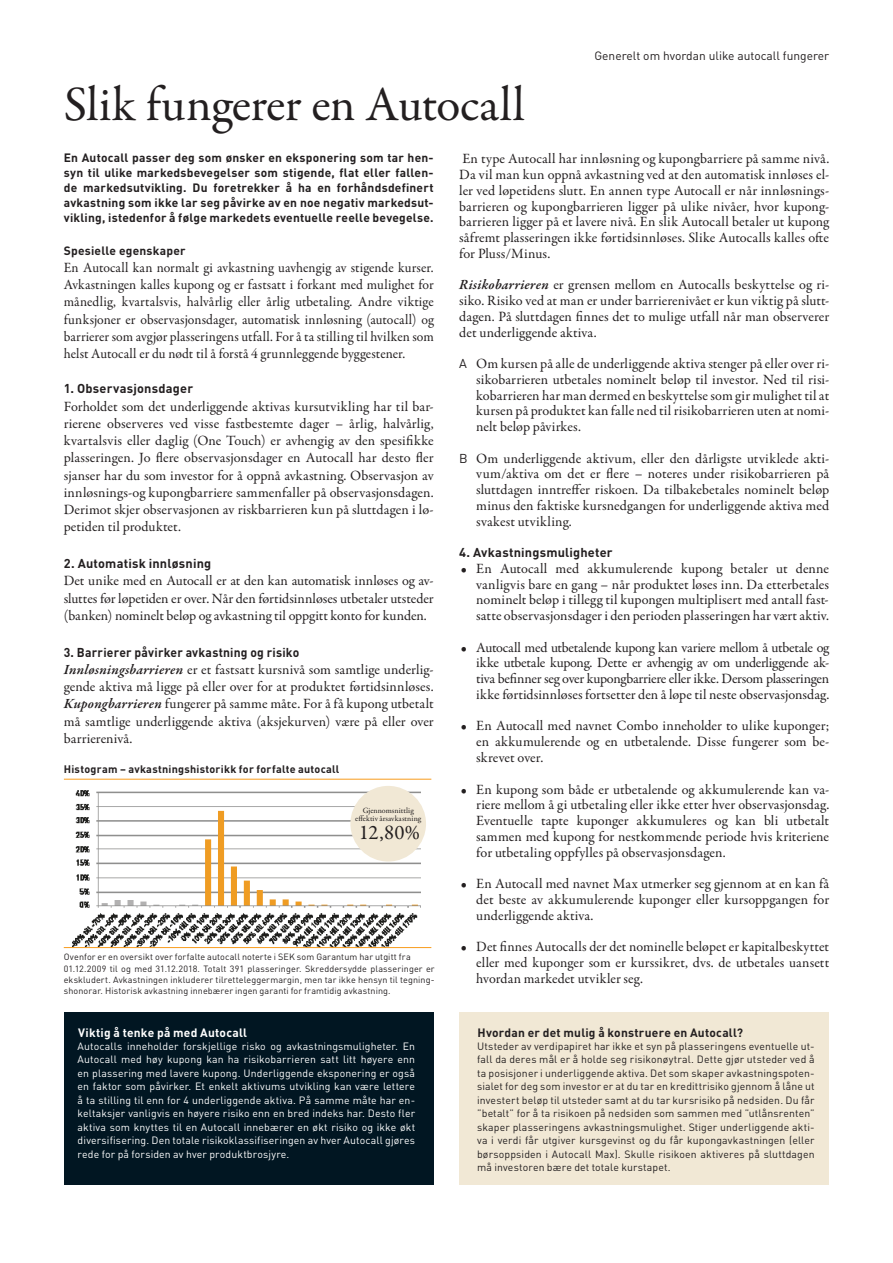
<style>
.page{position:relative;width:893px;height:1263px;background:#fff}
.page>*{position:absolute;margin:0;border:0;box-sizing:border-box;transform-origin:0 0}
.t1{font:49.5px "Garamond Premr Pro";letter-spacing:-.01em;color:#231f20}
.t2{font:20.85px "Garamond Premr Pro";color:#231f20}
.Brödtext{font:14.25px/15.8px "Garamond Premr Pro";letter-spacing:.005em;color:#231f20;text-align:justify}
.Brödtext-2{font:14.25px/17.2px "Garamond Premr Pro";letter-spacing:.005em;color:#231f20;text-align:justify;scale:.96 1}
.Brödtext-3{font:700 12.75px "DINOT";letter-spacing:.015em;color:#231f20}
.Brödtext-4{font:700 12.75px "DINOT";letter-spacing:.015em;color:#231f20;scale:.95 1}
.Brödtext-5{font:700 12px/15px "DINOT";letter-spacing:.015em;color:#231f20;text-align:justify}
.Brödtext-6{font:12px "DINOT";color:#231f20}
.Brödtext-7{font:700 12px "DINOT";letter-spacing:.015em;color:#fff}
.t3{font:700 10.8px "DINOT";letter-spacing:.02em;color:#231f20}
.Brödtext-8{font:10.5px/13.5px "DINOT";letter-spacing:.01em;color:#231f20;text-align:justify}
.Brödtext-9{font:10.5px/13.5px "DINOT";letter-spacing:.015em;color:#fff;text-align:justify}
.Brödtext-10{font:9px/11.2px "DINOT";letter-spacing:.01em;color:#231f20;text-align:justify}
.t4{font:8.1px "Garamond Premr Pro";letter-spacing:.005em;color:#231f20}
.s1{font-weight:600;font-style:italic}
.s2{font-family:"DINOT";font-size:12.75px}
</style>
<div class="page">
<div style="left:459px;top:1012px;width:370px;height:173px;background:#f1e8d5"></div>
<div style="left:64px;top:1012px;width:370px;height:173px;background:#011622"></div>
<img style="left:72px;top:789px;width:348px;height:158px">
<hr style="left:64px;top:779px;width:367px;height:1px;background:#f89c1c">
<hr style="left:64px;top:947px;width:367px;height:1px;background:#f89c1c">
<div style="left:350px;top:786px;width:76px;height:75px;background:#f1e8d5;border-radius:50%"></div>
<p class="t1" style="left:64px;top:74px;width:463px">Slik fungerer en Autocall</p>
<p class="Brödtext-6" style="left:594px;top:48px;width:236px">Generelt om hvordan ulike autocall fungerer</p>
<p class="Brödtext-5" style="left:64px;top:150px;width:371px">En Autocall passer deg som ønsker en eksponering som tar hen&shy;syn til ulike markedsbevegelser som stigende, flat eller fallen&shy;de markedsutvikling. Du foretrekker å ha en forhåndsdefinert avkastning som ikke lar seg påvirke av en noe negativ markedsut&shy;vikling, istedenfor å følge markedets eventuelle reelle bevegelse.</p>
<p class="Brödtext-5" style="left:64px;top:242px;width:123px">Spesielle egenskaper</p>
<p class="Brödtext-2" style="left:64px;top:259px;width:387px">En Autocall kan normalt gi avkastning uavhengig av stigende kurser.<br>Avkastningen kalles kupong og er fastsatt i forkant med mulighet for månedlig, kvartalsvis, halvårlig eller årlig utbetaling. Andre viktige funksjoner er observasjonsdager, automatisk innløsning (autocall) og barrierer som avgjør plasseringens utfall. For å ta stilling til hvilken som helst Autocall er du nødt til å forstå 4 grunnleggende byggestener.</p>
<p class="Brödtext-3" style="left:64px;top:380px;width:131px">1. Observasjonsdager</p>
<p class="Brödtext" style="left:64px;top:398px;width:371px;line-height:17.2px">Forholdet som det underliggende aktivas kursutvikling har til bar&shy;rierene observeres ved visse fastbestemte dager – årlig, halvårlig, kvartalsvis eller daglig (One Touch) er avhengig av den spesifikke plasseringen. Jo flere observasjonsdager en Autocall har desto fler sjanser har du som investor for å oppnå avkastning. Observasjon av innløsnings-og kupongbarriere sammenfaller på observasjonsdagen.<br>Derimot skjer observasjonen av riskbarrieren kun på sluttdagen i lø&shy;petiden til produktet.</p>
<p class="Brödtext-3" style="left:64px;top:555px;width:149px">2. Automatisk innløsning</p>
<p class="Brödtext" style="left:64px;top:572px;width:371px;line-height:17.2px">Det unike med en Autocall er at den kan automatisk innløses og av&shy;sluttes før løpetiden er over. Når den førtidsinnløses utbetaler utsteder (banken) nominelt beløp og avkastning til oppgitt konto for kunden.</p>
<p class="Brödtext-4" style="left:64px;top:644px;width:249px">3. Barrierer påvirker avkastning og risiko</p>
<p class="Brödtext" style="left:64px;top:661px;width:371px;line-height:17.2px"><span class="s1">Innløsningsbarrieren</span> er et fastsatt kursnivå som samtlige underlig&shy;gende aktiva må ligge på eller over for at produktet førtidsinnløses.<br><span class="s1">Kupongbarrieren</span> fungerer på samme måte. For å få kupong utbetalt må samtlige underliggende aktiva (aksjekurven) være på eller over barrierenivå.</p>
<p class="t3" style="left:64px;top:762px;width:277px">Histogram – avkastningshistorikk for forfalte autocall</p>
<p class="t4" style="left:363px;top:805px;width:52px">Gjennomsnittlig</p>
<p class="t4" style="left:355px;top:814px;width:68px">effektiv årsavkastning</p>
<p class="t2" style="left:359px;top:820px;width:63px">12,80%</p>
<p class="Brödtext-10" style="left:64px;top:951px;width:348px">Ovenfor er en oversikt over forfalte autocall noterte i SEK som Garantum har utgitt fra</p>
<p class="Brödtext-10" style="left:64px;top:962px;width:372px">01.12.2009 til og med 31.12.2018. Totalt 391 plasseringer. Skreddersydde plasseringer er ekskludert. Avkastningen inkluderer tilretteleggermargin, men tar ikke hensyn til tegning&shy;shonorar. Historisk avkastning innebærer ingen garanti for framtidig avkastning.</p>
<p class="Brödtext-7" style="left:78px;top:1024px;width:170px">Viktig å tenke på med Autocall</p>
<p class="Brödtext-9" style="left:78px;top:1039px;width:339px">Autocalls inneholder forskjellige risko og avkastningsmuligheter. En Autocall med høy kupong kan ha risikobarrieren satt litt høyere enn en plassering med lavere kupong. Underliggende eksponering er også en faktor som påvirker. Et enkelt aktivums utvikling kan være lettere å ta stilling til enn for 4 underliggende aktiva. På samme måte har en&shy;keltaksjer vanligvis en høyere risiko enn en bred indeks har. Desto fler aktiva som knyttes til en Autocall innebærer en økt risiko og ikke økt diversifisering. Den totale risikoklassifiseringen av hver Autocall gjøres rede for på forsiden av hver produktbrosjyre.</p>
<p class="Brödtext" style="left:459px;top:151px;width:371px">En type Autocall har innløsning og kupongbarriere på samme nivå.<br>Da vil man kun oppnå avkastning ved at den automatisk innløses el&shy;ler ved løpetidens slutt. En annen type Autocall er når innløsnings&shy;barrieren og kupongbarrieren ligger på ulike nivåer, hvor kupong&shy;barrieren ligger på et lavere nivå. En slik Autocall betaler ut kupong såfremt plasseringen ikke førtidsinnløses. Slike Autocalls kalles ofte for Pluss/Minus.</p>
<p class="Brödtext" style="left:459px;top:277px;width:371px"><span class="s1">Risikobarrieren</span> er grensen mellom en Autocalls beskyttelse og ri&shy;siko. Risiko ved at man er under barrierenivået er kun viktig på slutt&shy;dagen. På sluttdagen finnes det to mulige utfall når man observerer det underliggende aktiva.</p>
<p class="Brödtext" style="left:476px;top:356px;width:354px;text-indent:-17px"><span class="s2">A</span> Om kursen på alle de underliggende aktiva stenger på eller over ri&shy;sikobarrieren utbetales nominelt beløp til investor. Ned til risi&shy;kobarrieren har man dermed en beskyttelse som gir mulighet til at kursen på produktet kan falle ned til risikobarrieren uten at nomi&shy;nelt beløp påvirkes.</p>
<p class="Brödtext" style="left:476px;top:451px;width:354px;text-indent:-17px"><span class="s2">B</span> Om underliggende aktivum, eller den dårligste utviklede akti&shy;vum/aktiva om det er flere – noteres under risikobarrieren på sluttdagen inntreffer riskoen. Da tilbakebetales nominelt beløp minus den faktiske kursnedgangen for underliggende aktiva med svakest utvikling.</p>
<p class="Brödtext-3" style="left:459px;top:544px;width:155px">4. Avkastningsmuligheter</p>
<p class="Brödtext" style="left:476px;top:561px;width:354px;text-indent:-16px">• En Autocall med akkumulerende kupong betaler ut denne vanligvis bare en gang – når produktet løses inn. Da etterbetales nominelt beløp i tillegg til kupongen multiplisert med antall fast&shy;satte observasjonsdager i den perioden plasseringen har vært aktiv.</p>
<p class="Brödtext" style="left:476px;top:640px;width:354px;text-indent:-16px">• Autocall med utbetalende kupong kan variere mellom å utbetale og ikke utbetale kupong. Dette er avhengig av om underliggende ak&shy;tiva befinner seg over kupongbarriere eller ikke. Dersom plasseringen ikke førtidsinnløses fortsetter den å løpe til neste observasjonsdag.</p>
<p class="Brödtext" style="left:476px;top:718px;width:354px;text-indent:-16px">• En Autocall med navnet Combo inneholder to ulike kuponger; en akkumulerende og en utbetalende. Disse fungerer som be&shy;skrevet over.</p>
<p class="Brödtext" style="left:476px;top:781px;width:354px;text-indent:-16px">• En kupong som både er utbetalende og akkumulerende kan va&shy;riere mellom å gi utbetaling eller ikke etter hver observasjonsdag.<br>Eventuelle tapte kuponger akkumuleres og kan bli utbetalt sammen med kupong for nestkommende periode hvis kriteriene for utbetaling oppfylles på observasjonsdagen.</p>
<p class="Brödtext" style="left:476px;top:876px;width:354px;text-indent:-16px">• En Autocall med navnet Max utmerker seg gjennom at en kan få det beste av akkumulerende kuponger eller kursoppgangen for underliggende aktiva.</p>
<p class="Brödtext" style="left:476px;top:939px;width:354px;text-indent:-16px">• Det finnes Autocalls der det nominelle beløpet er kapitalbeskyttet eller med kuponger som er kurssikret, dvs. de utbetales uansett hvordan markedet utvikler seg.</p>
<p class="Brödtext-5" style="left:477px;top:1024px;width:267px">Hvordan er det mulig å konstruere en Autocall?</p>
<p class="Brödtext-8" style="left:477px;top:1039px;width:339px">Utsteder av verdipapiret har ikke et syn på plasseringens eventuelle ut&shy;fall da deres mål er å holde seg risikonøytral. Dette gjør utsteder ved å ta posisjoner i underliggende aktiva. Det som skaper avkastningspoten&shy;sialet for deg som investor er at du tar en kredittrisiko gjennom å låne ut investert beløp til utsteder samt at du tar kursrisiko på nedsiden. Du får ”betalt” for å ta risikoen på nedsiden som sammen med ”utlånsrenten” skaper plasseringens avkastningsmulighet. Stiger underliggende akti&shy;va i verdi får utgiver kursgevinst og du får kupongavkastningen (eller børsoppsiden i Autocall Max). Skulle risikoen aktiveres på sluttdagen må investoren bære det totale kurstapet.</p>
</div>
